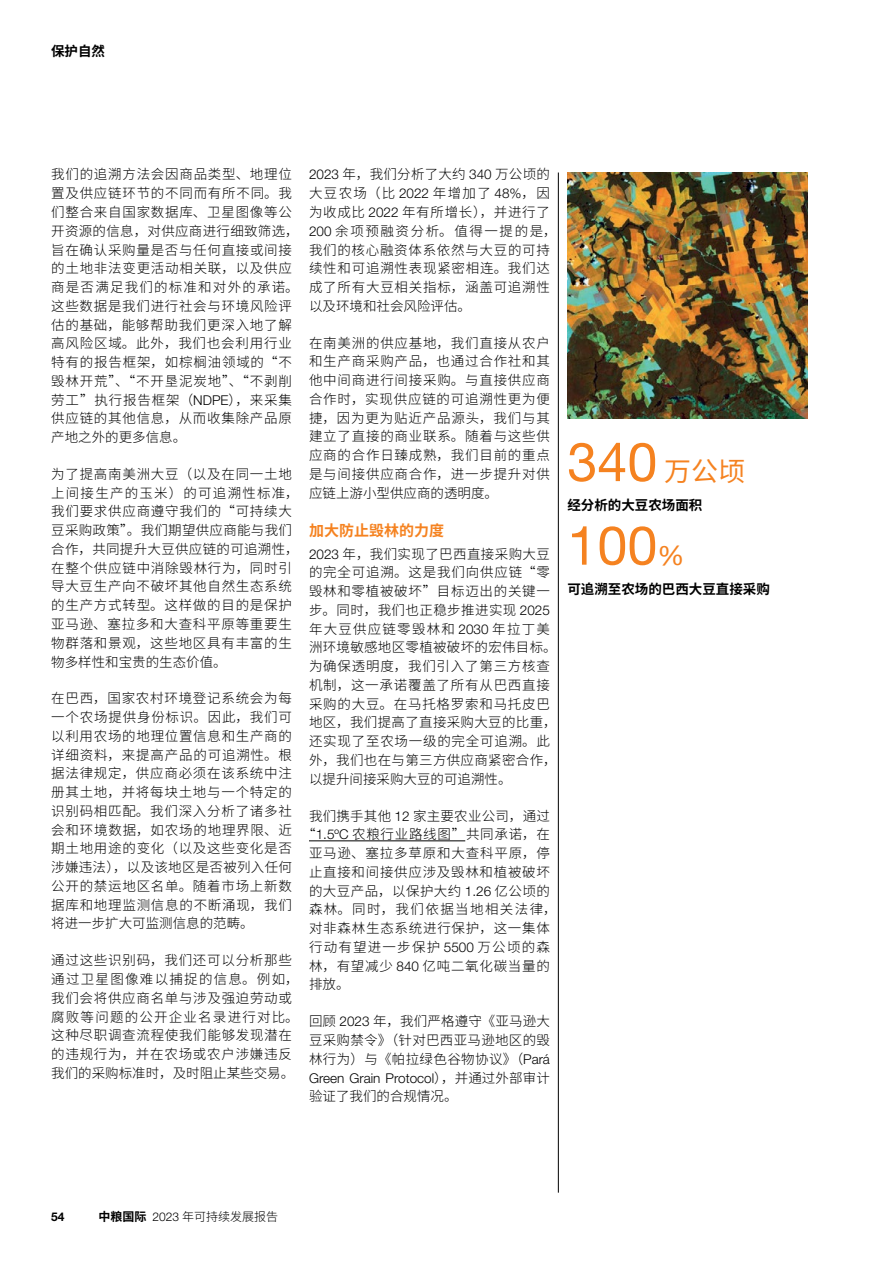
<style>
.page{position:relative;width:893px;height:1263px;background:#fff}
.page>*{position:absolute;margin:0;border:0;box-sizing:border-box;transform-origin:0 0}
.t1{font:54px "Helvetica Neue LT Std";color:#f58220}
.t2{font:700 15px "Source Han Sans CN";color:#f58220}
.t3{font:300 13.5px/18.8px "Source Han Sans CN";letter-spacing:.055em;color:#000}
.t4{font:700 13.5px "Source Han Sans CN";color:#000}
.t5{font:300 13.5px "Helvetica Neue LT Std";color:#000}
.t6{font:300 13.5px "Source Han Sans CN";letter-spacing:.03em;color:#000}
.t7{font:300 13.5px "Source Han Sans CN";letter-spacing:.02em;color:#000}
.t8{font:300 13.5px "Source Han Sans CN";letter-spacing:.09em;color:#000}
.t9{font:300 13.5px "Source Han Sans CN";letter-spacing:.105em;color:#000}
.t10{font:300 13.5px "Source Han Sans CN";color:#000}
.t11{font:300 12px "Source Han Sans CN";color:#000}
.t12{font:700 12px "Helvetica Neue LT Std";color:#000}
.s1{font-family:"Helvetica Neue LT Std"}
.s2{font-family:"Source Han Sans CN"}
.s3{font-family:"Source Han Sans CN";font-size:27px}
.s4{font-size:27px}
.s5{font-weight:700}
</style>
<div class="page">
<img style="left:568px;top:173px;width:240px;height:245px">
<hr style="left:309px;top:840px;width:156px;height:1px;background:#000">
<hr style="left:558px;top:173px;width:1px;height:1020px;background:#000">
<p class="t4" style="left:51px;top:44px;width:55px">保护自然</p>
<p class="t3" style="left:51px;top:165px;width:249px">我们的追溯方法会因商品类型、地理位置及供应链环节的不同而有所不同。我们整合来自国家数据库、卫星图像等公开资源的信息，对供应商进行细致筛选，旨在确认采购量是否与任何直接或间接的土地非法变更活动相关联，以及供应商是否满足我们的标准和对外的承诺。这些数据是我们进行社会与环境风险评估的基础，能够帮助我们更深入地了解高风险区域。此外，我们也会利用行业特有的报告框架，如棕榈油领域的“不毁林开荒”、“不开垦泥炭地”、“不剥削劳工”执行报告框架（<span class="s1">NDPE</span>），来采集供应链的其他信息，从而收集除产品原产地之外的更多信息。</p>
<p class="t3" style="left:51px;top:465px;width:249px">为了提高南美洲大豆（以及在同一土地上间接生产的玉米）的可追溯性标准，我们要求供应商遵守我们的“可持续大豆采购政策”。我们期望供应商能与我们合作，共同提升大豆供应链的可追溯性，在整个供应链中消除毁林行为，同时引导大豆生产向不破坏其他自然生态系统的生产方式转型。这样做的目的是保护亚马逊、塞拉多和大查科平原等重要生物群落和景观，这些地区具有丰富的生物多样性和宝贵的生态价值。</p>
<p class="t3" style="left:51px;top:689px;width:242px;text-align:justify">在巴西，国家农村环境登记系统会为每一个农场提供身份标识。因此，我们可以利用农场的地理位置信息和生产商的详细资料，来提高产品的可追溯性。根据法律规定，供应商必须在该系统中注册其土地，并将每块土地与一个特定的识别码相匹配。我们深入分析了诸多社会和环境数据，如农场的地理界限、近期土地用途的变化（以及这些变化是否涉嫌违法），以及该地区是否被列入任何公开的禁运地区名单。随着市场上新数据库和地理监测信息的不断涌现，我们将进一步扩大可监测信息的范畴。</p>
<p class="t3" style="left:51px;top:951px;width:249px">通过这些识别码，我们还可以分析那些通过卫星图像难以捕捉的信息。例如，我们会将供应商名单与涉及强迫劳动或腐败等问题的公开企业名录进行对比。这种尽职调查流程使我们能够发现潜在的违规行为，并在农场或农户涉嫌违反我们的采购标准时，及时阻止某些交易。</p>
<p class="t3" style="left:309px;top:165px;width:249px"><span class="s1">2023</span> 年，我们分析了大约 <span class="s1">340</span> 万公顷的大豆农场（比 <span class="s1">2022</span> 年增加了 <span class="s1">48%</span>，因为收成比 <span class="s1">2022</span> 年有所增长），并进行了<br><span class="s1">200</span> 余项预融资分析。值得一提的是，我们的核心融资体系依然与大豆的可持续性和可追溯性表现紧密相连。我们达成了所有大豆相关指标，涵盖可追溯性以及环境和社会风险评估。</p>
<p class="t3" style="left:309px;top:334px;width:242px;text-align:justify">在南美洲的供应基地，我们直接从农户和生产商采购产品，也通过合作社和其他中间商进行间接采购。与直接供应商合作时，实现供应链的可追溯性更为便捷，因为更为贴近产品源头，我们与其建立了直接的商业联系。随着与这些供应商的合作日臻成熟，我们目前的重点是与间接供应商合作，进一步提升对供应链上游小型供应商的透明度。</p>
<p class="t2" style="left:309px;top:522px;width:136px">加大防止毁林的力度</p>
<p class="t3" style="left:309px;top:545px;width:249px"><span class="s1">2023</span> 年，我们实现了巴西直接采购大豆的完全可追溯。这是我们向供应链“零毁林和零植被破坏”目标迈出的关键一步。同时，我们也正稳步推进实现 <span class="s1">2025</span>年大豆供应链零毁林和 <span class="s1">2030</span> 年拉丁美洲环境敏感地区零植被破坏的宏伟目标。为确保透明度，我们引入了第三方核查机制，这一承诺覆盖了所有从巴西直接采购的大豆。在马托格罗索和马托皮巴地区，我们提高了直接采购大豆的比重，还实现了至农场一级的完全可追溯。此外，我们也在与第三方供应商紧密合作，以提升间接采购大豆的可追溯性。</p>
<p class="t7" style="left:309px;top:808px;width:242px">我们携手其他 <span class="s1">12</span> 家主要农业公司，通过</p>
<p class="t3" style="left:302px;top:825px;width:249px">“<span class="s1">1.5ºC</span> 农粮行业路线图”共同承诺，在</p>
<p class="t3" style="left:309px;top:844px;width:242px">亚马逊、塞拉多草原和大查科平原，停</p>
<p class="t3" style="left:309px;top:863px;width:242px">止直接和间接供应涉及毁林和植被破坏</p>
<p class="t6" style="left:309px;top:883px;width:242px">的大豆产品，以保护大约 <span class="s1">1.26</span> 亿公顷的</p>
<p class="t9" style="left:309px;top:902px;width:249px">森林。同时，我们依据当地相关法律，</p>
<p class="t3" style="left:309px;top:919px;width:242px">对非森林生态系统进行保护，这一集体</p>
<p class="t8" style="left:309px;top:939px;width:242px">行动有望进一步保护 <span class="s1">5500</span> 万公顷的森</p>
<p class="t3" style="left:309px;top:956px;width:242px">林，有望减少 <span class="s1">840</span> 亿吨二氧化碳当量的</p>
<p class="t3" style="left:309px;top:975px;width:42px">排放。</p>
<p class="t3" style="left:309px;top:1012px;width:243px;text-align:justify">回顾 <span class="s1">2023</span> 年，我们严格遵守《亚马逊大豆采购禁令》（针对巴西亚马逊地区的毁林行为）与《帕拉绿色谷物协议》（<span class="s1">Pará</span></p>
<p class="t5" style="left:309px;top:1069px;width:242px">Green Grain Protocol<span class="s2">），并通过外部审计</span></p>
<p class="t10" style="left:309px;top:1089px;width:150px">验证了我们的合规情况。</p>
<h1 class="t1" style="left:567px;top:430px;width:179px">340 <span class="s3">万公顷</span></h1>
<p class="t4" style="left:567px;top:498px;width:136px">经分析的大豆农场面积</p>
<h1 class="t1" style="left:567px;top:513px;width:119px">100<span class="s4">%</span></h1>
<p class="t4" style="left:567px;top:581px;width:204px">可追溯至农场的巴西大豆直接采购</p>
<p class="t12" style="left:51px;top:1209px;width:15px">54</p>
<p class="t11" style="left:99px;top:1209px;width:181px"><span class="s5">中粮国际</span> <span class="s1">2023</span> 年可持续发展报告</p>
</div>
